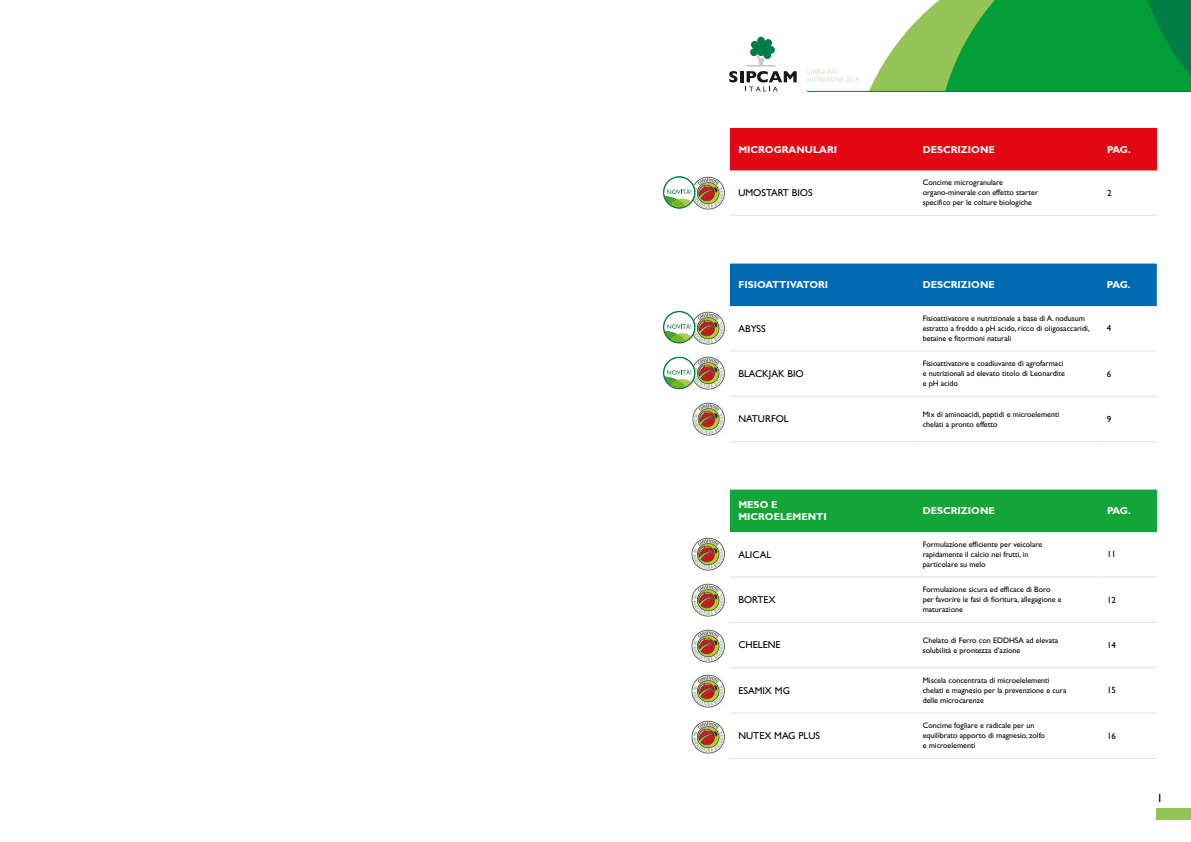
<style>
.page{position:relative;width:1191px;height:842px;background:#fff}
.page>*{position:absolute;margin:0;border:0;box-sizing:border-box;transform-origin:0 0}
.t1{font:12px "Gill Sans";color:#000}
.t2{font:700 10px/12px "Gill Sans";color:#fff}
.t3{font:10px "Gill Sans";color:#000}
.t4{font:9px "Gill Sans";color:#000}
.t5{font:8px/10px "Gill Sans";color:#000}
.t6{font:7px/8.4px "DIN Mittelschrift Std";color:#e2e0d5}
</style>
<div class="page">
<svg style="left:848px;top:0;width:343px;height:91px"></svg>
<div style="left:1157px;top:808px;width:34px;height:11px;background:#94c356"></div>
<hr style="left:807px;top:91px;width:384px;height:1px;background:#007d44">
<svg style="left:729px;top:37px;width:67px;height:54px"></svg>
<div style="left:730px;top:128px;width:427px;height:42px;background:#e30613"></div>
<hr style="left:730px;top:215px;width:184px;height:1px;background:#e2e0d5">
<hr style="left:914px;top:215px;width:184px;height:1px;background:#e2e0d5">
<hr style="left:1098px;top:215px;width:59px;height:1px;background:#e2e0d5">
<div style="left:730px;top:264px;width:426px;height:42px;background:#0069b4"></div>
<hr style="left:730px;top:350px;width:184px;height:1px;background:#e2e0d5">
<hr style="left:914px;top:350px;width:184px;height:1px;background:#e2e0d5">
<hr style="left:1098px;top:350px;width:58px;height:1px;background:#e2e0d5">
<hr style="left:730px;top:396px;width:184px;height:1px;background:#e2e0d5">
<hr style="left:1098px;top:396px;width:58px;height:1px;background:#e2e0d5">
<hr style="left:730px;top:441px;width:184px;height:1px;background:#e2e0d5">
<hr style="left:1098px;top:441px;width:58px;height:1px;background:#e2e0d5">
<hr style="left:914px;top:396px;width:184px;height:1px;background:#e2e0d5">
<hr style="left:914px;top:441px;width:184px;height:1px;background:#e2e0d5">
<img style="left:692px;top:176px;width:32px;height:33px">
<img style="left:692px;top:357px;width:32px;height:33px">
<div style="left:663px;top:357px;width:31px;height:32px;background:#fff;border-radius:50%"></div>
<div style="left:663px;top:357px;width:32px;height:32px;border:1px solid #007944;border-radius:50%"></div>
<svg style="left:663px;top:369px;width:31px;height:20px"></svg>
<div style="left:663px;top:177px;width:31px;height:31px;background:#fff;border-radius:50%"></div>
<div style="left:663px;top:177px;width:32px;height:31px;border:1px solid #007944;border-radius:50%"></div>
<svg style="left:663px;top:189px;width:31px;height:19px"></svg>
<img style="left:692px;top:311px;width:32px;height:33px">
<div style="left:663px;top:312px;width:31px;height:31px;background:#fff;border-radius:50%"></div>
<div style="left:663px;top:311px;width:32px;height:32px;border:1px solid #007944;border-radius:50%"></div>
<svg style="left:663px;top:323px;width:31px;height:20px"></svg>
<img style="left:692px;top:403px;width:33px;height:33px">
<div style="left:730px;top:490px;width:427px;height:42px;background:#13a538"></div>
<hr style="left:914px;top:667px;width:184px;height:1px;background:#e2e0d5">
<hr style="left:730px;top:712px;width:184px;height:1px;background:#e2e0d5">
<hr style="left:914px;top:712px;width:184px;height:1px;background:#e2e0d5">
<hr style="left:730px;top:758px;width:184px;height:1px;background:#e2e0d5">
<hr style="left:730px;top:576px;width:184px;height:1px;background:#e2e0d5">
<hr style="left:1098px;top:576px;width:59px;height:1px;background:#e2e0d5">
<hr style="left:1098px;top:712px;width:59px;height:1px;background:#e2e0d5">
<hr style="left:730px;top:622px;width:184px;height:1px;background:#e2e0d5">
<hr style="left:1098px;top:622px;width:59px;height:1px;background:#e2e0d5">
<hr style="left:730px;top:667px;width:184px;height:1px;background:#e2e0d5">
<hr style="left:914px;top:576px;width:184px;height:1px;background:#e2e0d5">
<hr style="left:1098px;top:667px;width:59px;height:1px;background:#e2e0d5">
<hr style="left:914px;top:622px;width:184px;height:1px;background:#e2e0d5">
<hr style="left:1098px;top:758px;width:59px;height:1px;background:#e2e0d5">
<hr style="left:914px;top:758px;width:184px;height:1px;background:#e2e0d5">
<img style="left:692px;top:537px;width:32px;height:33px">
<img style="left:692px;top:583px;width:32px;height:33px">
<img style="left:692px;top:629px;width:32px;height:33px">
<img style="left:692px;top:675px;width:32px;height:33px">
<img style="left:692px;top:721px;width:32px;height:33px">
<p class="t6" style="left:807px;top:67px;width:54px">LINEA BIO<br>NUTRIZIONE 2019</p>
<p class="t2" style="left:738px;top:143px;width:100px">MICROGRANULARI</p>
<p class="t2" style="left:922px;top:143px;width:74px">DESCRIZIONE</p>
<p class="t2" style="left:1107px;top:143px;width:25px">PAG.</p>
<p class="t3" style="left:738px;top:187px;width:76px">UMOSTART BIOS</p>
<p class="t5" style="left:922px;top:178px;width:117px">Concime microgranulare organo-minerale con effetto starter specifico per le colture biologiche</p>
<p class="t4" style="left:1107px;top:188px;width:6px">2</p>
<p class="t2" style="left:738px;top:279px;width:91px">FISIOATTIVATORI</p>
<p class="t2" style="left:922px;top:279px;width:74px">DESCRIZIONE</p>
<p class="t2" style="left:1107px;top:279px;width:25px">PAG.</p>
<p class="t3" style="left:738px;top:323px;width:29px">ABYSS</p>
<p class="t5" style="left:922px;top:313px;width:168px">Fisioattivatore e nutrizionale a base di A. nodusum estratto a freddo a pH acido, ricco di oligosaccaridi, betaine e fitormoni naturali</p>
<p class="t4" style="left:1106px;top:323px;width:6px">4</p>
<p class="t3" style="left:738px;top:368px;width:67px">BLACKJAK BIO</p>
<p class="t5" style="left:922px;top:359px;width:144px">Fisioattivatore e coadiuvante di agrofarmaci e nutrizionali ad elevato titolo di Leonardite e pH acido</p>
<p class="t4" style="left:1106px;top:369px;width:6px">6</p>
<p class="t3" style="left:738px;top:413px;width:52px">NATURFOL</p>
<p class="t5" style="left:922px;top:409px;width:138px">Mix di aminoacidi, peptidi e microelementi chelati a pronto effetto</p>
<p class="t4" style="left:1106px;top:414px;width:6px">9</p>
<p class="t2" style="left:738px;top:499px;width:90px">MESO E<br>MICROELEMENTI</p>
<p class="t2" style="left:922px;top:505px;width:74px">DESCRIZIONE</p>
<p class="t2" style="left:1107px;top:505px;width:25px">PAG.</p>
<p class="t3" style="left:738px;top:549px;width:34px">ALICAL</p>
<p class="t5" style="left:922px;top:539px;width:121px">Formulazione efficiente per veicolare rapidamente il calcio nei frutti, in particolare su melo</p>
<p class="t4" style="left:1107px;top:549px;width:10px">11</p>
<p class="t3" style="left:738px;top:594px;width:39px">BORTEX</p>
<p class="t5" style="left:922px;top:585px;width:141px">Formulazione sicura ed efficace di Boro per favorire le fasi di fioritura, allegagione e maturazione</p>
<p class="t4" style="left:1107px;top:594px;width:10px">12</p>
<p class="t3" style="left:738px;top:639px;width:44px">CHELENE</p>
<p class="t5" style="left:922px;top:635px;width:137px">Chelato di Ferro con EDDHSA ad elevata solubilità e prontezza d’azione</p>
<p class="t4" style="left:1107px;top:640px;width:10px">14</p>
<p class="t3" style="left:738px;top:685px;width:53px">ESAMIX MG</p>
<p class="t5" style="left:922px;top:675px;width:145px">Miscela concentrata di microelelementi chelati e magnesio per la prevenzione e cura delle microcarenze</p>
<p class="t4" style="left:1107px;top:685px;width:10px">15</p>
<p class="t3" style="left:738px;top:730px;width:83px">NUTEX MAG PLUS</p>
<p class="t5" style="left:922px;top:721px;width:124px">Concime fogliare e radicale per un equilibrato apporto di magnesio, zolfo e microelementi</p>
<p class="t4" style="left:1107px;top:731px;width:10px">16</p>
<h1 class="t1" style="left:1157px;top:791px;width:7px">1</h1>
</div>
